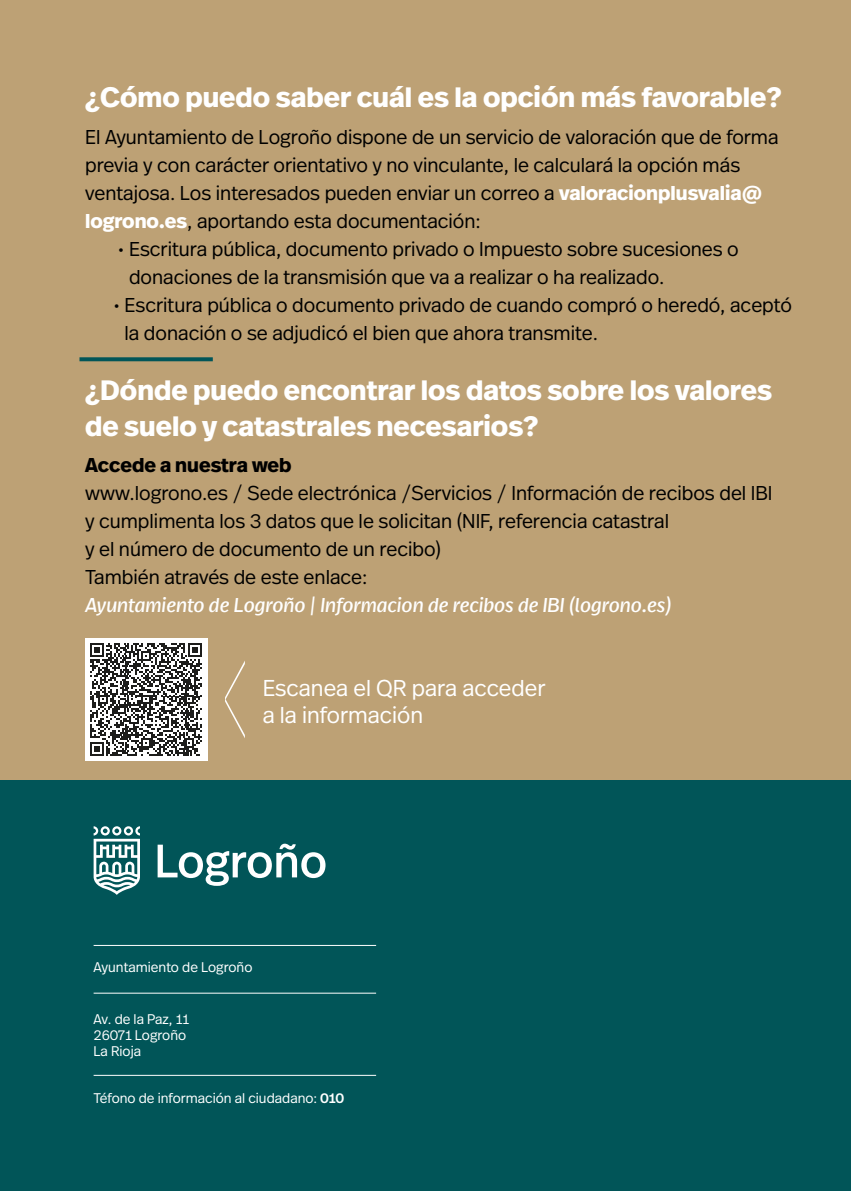
<style>
.page{position:relative;width:851px;height:1191px;background:#fff}
.page>*{position:absolute;margin:0;border:0;box-sizing:border-box;transform-origin:0 0}
.t1{font:700 28px/36px "Real Head Pro";color:#fff}
.t2{font:300 23px/27.6px "Real Head Pro";color:#fff}
.t3{font:300 20px/28px "Real Head Pro";color:#000}
.t4{font:italic 20px "Real Head Pro";color:#fff}
.t5{font:700 20px "Real Head Pro";color:#000}
.t6{font:300 14px/16px "Real Head Pro";color:#fff}
.s1{font-weight:700;color:#fff}
.s2{font-weight:500}
</style>
<div class="page">
<div style="left:0;top:0;width:850px;height:780px;background:#bda175"></div>
<svg style="left:225px;top:661px;width:20px;height:77px"></svg>
<div style="left:0;top:780px;width:850px;height:411px;background:#015558"></div>
<svg style="left:94px;top:826px;width:46px;height:69px"></svg>
<svg style="left:157px;top:843px;width:168px;height:43px"></svg>
<hr style="left:94px;top:992px;width:282px;height:1px;background:#fff">
<hr style="left:94px;top:945px;width:282px;height:1px;background:#fff">
<hr style="left:94px;top:1075px;width:282px;height:1px;background:#fff">
<div style="left:85px;top:638px;width:122px;height:122px;background:#fff"></div>
<svg style="left:79px;top:357px;width:134px;height:4px"></svg>
<svg style="left:90px;top:643px;width:112px;height:112px"></svg>
<h1 class="t1" style="left:85px;top:79px;width:698px">¿Cómo puedo saber cuál es la opción más favorable?</h1>
<p class="t3" style="left:85px;top:122px;width:695px">El Ayuntamiento de Logroño dispone de un servicio de valoración que de forma previa y con carácter orientativo y no vinculante, le calculará la opción más ventajosa. Los interesados pueden enviar un correo a <span class="s1">valoracionplusvalia@ logrono.es</span>, aportando esta documentación:</p>
<p class="t3" style="left:129px;top:234px;width:611px;text-indent:-11px">• Escritura pública, documento privado o Impuesto sobre sucesiones o donaciones de la transmisión que va a realizar o ha realizado.</p>
<p class="t3" style="left:124px;top:290px;width:669px;text-indent:-11px">• Escritura pública o documento privado de cuando compró o heredó, aceptó la donación o se adjudicó el bien que ahora transmite.</p>
<h1 class="t1" style="left:85px;top:371px;width:688px">¿Dónde puedo encontrar los datos sobre los valores de suelo y catastrales necesarios?</h1>
<p class="t5" style="left:85px;top:450px;width:208px">Accede a nuestra web</p>
<p class="t3" style="left:85px;top:478px;width:688px">www.logrono.es / Sede electrónica /Servicios / Información de recibos del IBI y cumplimenta los 3 datos que le solicitan (NIF, referencia catastral<br>y el número de documento de un recibo)<br>También através de este enlace:</p>
<p class="t4" style="left:85px;top:591px;width:587px">Ayuntamiento de Logroño | Informacion de recibos de IBI (logrono.es)</p>
<p class="t2" style="left:263px;top:673px;width:284px">Escanea el QR para acceder a la información</p>
<p class="t6" style="left:94px;top:959px;width:160px">Ayuntamiento de Logroño</p>
<p class="t6" style="left:94px;top:1010px;width:97px">Av. de la Paz, 11<br>26071 Logroño<br>La Rioja</p>
<p class="t6" style="left:94px;top:1089px;width:252px">Téfono de información al ciudadano: <span class="s2">010</span></p>
</div>
